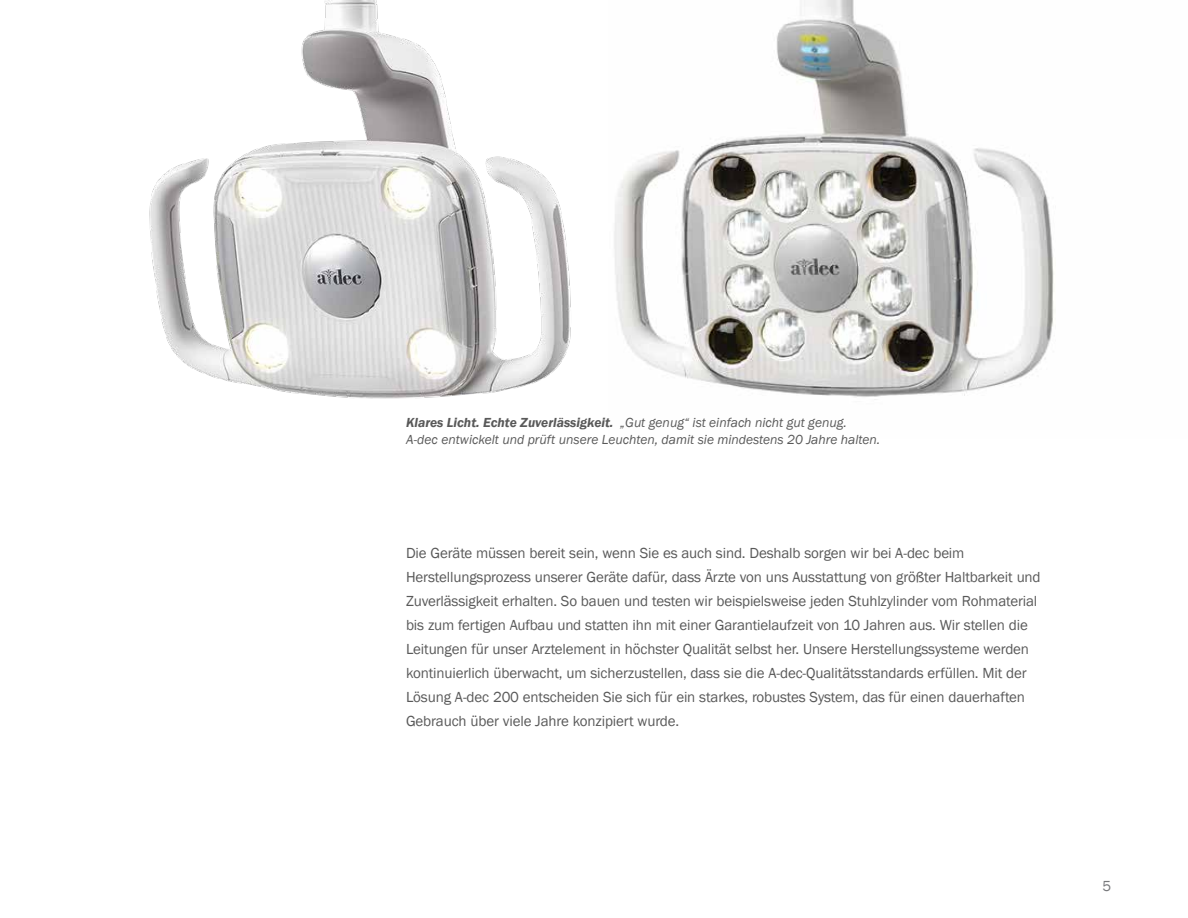
<style>
.page{position:relative;width:1188px;height:918px;background:#fff}
.page>*{position:absolute;margin:0;border:0;box-sizing:border-box;transform-origin:0 0}
.t1{font:15px/24px "Franklin Gothic";letter-spacing:-.01em;color:#595959}
.t2{font:15px "Franklin Gothic";color:#77787b}
.t3{font:italic 13.5px/16.5px "Franklin Gothic";color:#595959}
.s1{font-weight:600}
</style>
<div class="page">
<img style="left:771px;top:0;width:283px;height:400px">
<img style="left:149px;top:0;width:622px;height:399px">
<p class="t3" style="left:406px;top:415px;width:476px"><span class="s1">Klares Licht. Echte Zuverlässigkeit.</span> „Gut genug“ ist einfach nicht gut genug.<br>A-dec entwickelt und prüft unsere Leuchten, damit sie mindestens 20 Jahre halten.</p>
<p class="t1" style="left:406px;top:541px;width:636px">Die Geräte müssen bereit sein, wenn Sie es auch sind. Deshalb sorgen wir bei A-dec beim Herstellungsprozess unserer Geräte dafür, dass Ärzte von uns Ausstattung von größter Haltbarkeit und Zuverlässigkeit erhalten. So bauen und testen wir beispielsweise jeden Stuhlzylinder vom Rohmaterial bis zum fertigen Aufbau und statten ihn mit einer Garantielaufzeit von 10 Jahren aus. Wir stellen die Leitungen für unser Arztelement in höchster Qualität selbst her. Unsere Herstellungssysteme werden kontinuierlich überwacht, um sicherzustellen, dass sie die A-dec-Qualitätsstandards erfüllen. Mit der Lösung A-dec 200 entscheiden Sie sich für ein starkes, robustes System, das für einen dauerhaften Gebrauch über viele Jahre konzipiert wurde.</p>
<p class="t2" style="left:1103px;top:877px;width:10px">5</p>
</div>
